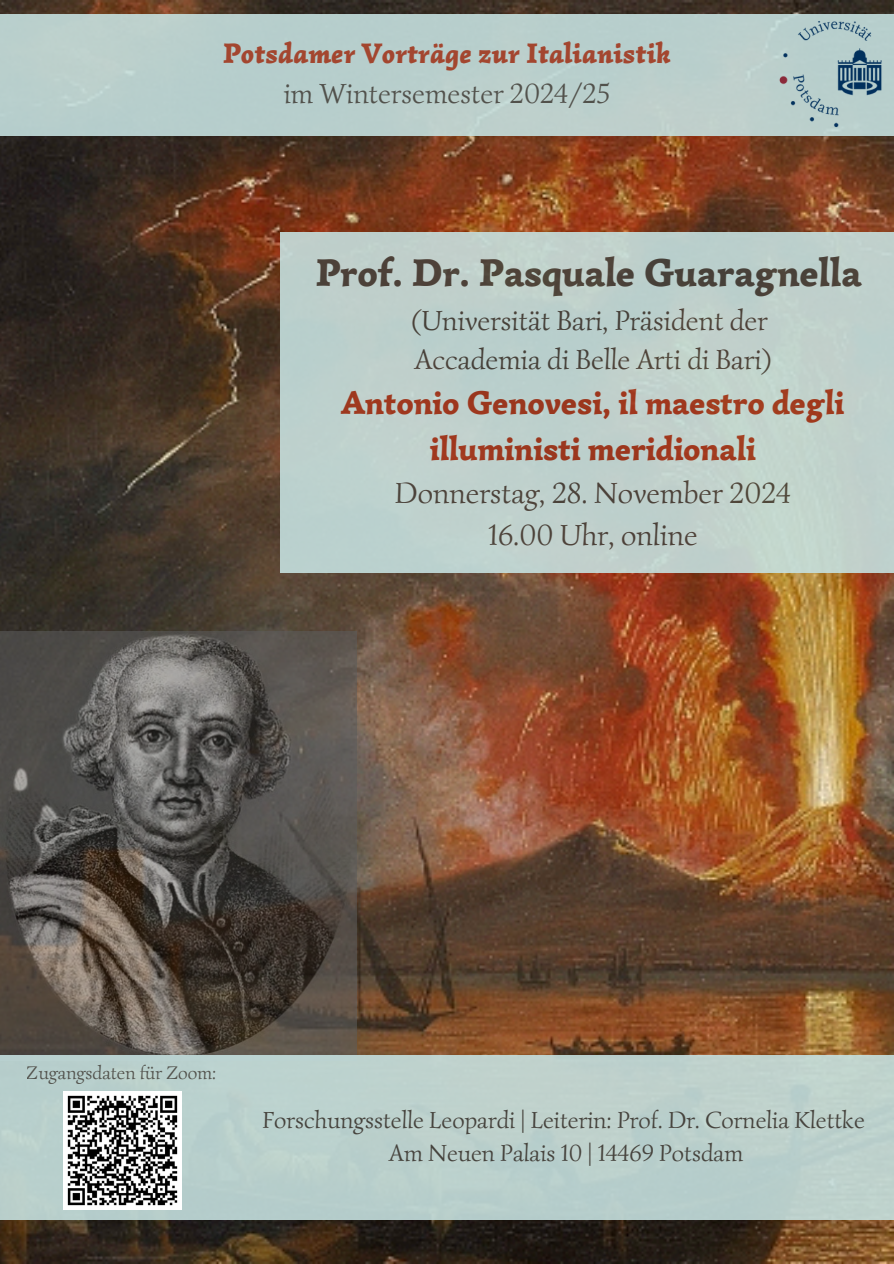
<style>
.page{position:relative;width:894px;height:1264px;background:#fff}
.page>*{position:absolute;margin:0;border:0;box-sizing:border-box;transform-origin:0 0}
.t1{font:900 39px "Simonetta";color:#46433d}
.t2{font:900 33px/46.2px "Simonetta";color:#a1371e;text-align:center}
.t3{font:30px/41.5px "Simonetta";color:#46433d;text-align:center}
.t4{font:28.5px/39.3px "Simonetta";color:#46433d}
.t5{font:italic 900 28.5px "Simonetta";color:#a1371e}
.t6{font:24px/32.7px "Simonetta";color:#46433d;text-align:center}
.t7{font:18.75px "Simonetta";color:#46433d}
</style>
<div class="page">
<img style="left:0;top:0;width:893px;height:1263px">
<div style="left:280px;top:232px;width:613px;height:341px;background:#bfd0cc"></div>
<img style="left:0;top:631px;width:357px;height:424px">
<div style="left:0;top:1055px;width:893px;height:164px;background:#bbd0cc"></div>
<div style="left:0;top:14px;width:893px;height:121px;background:#b8cecc"></div>
<img style="left:63px;top:1091px;width:118px;height:118px">
<img style="left:774px;top:18px;width:108px;height:113px">
<p class="t5" style="left:222px;top:36px;width:450px">Potsdamer Vorträge zur Italianistik</p>
<p class="t4" style="left:283px;top:73px;width:327px">im Wintersemester 2024/25</p>
<h1 class="t1" style="left:315px;top:248px;width:547px">Prof. Dr. Pasquale Guaragnella</h1>
<p class="t4" style="left:412px;top:300px;width:361px">(Universität Bari, Präsident der<br>Accademia di Belle Arti di Bari)</p>
<h2 class="t2" style="left:341px;top:380px;width:504px">Antonio Genovesi, il maestro degli illuministi meridionali</h2>
<p class="t3" style="left:394px;top:472px;width:398px">Donnerstag, 28. November 2024<br>16.00 Uhr, online</p>
<p class="t7" style="left:27px;top:1061px;width:191px">Zugangsdaten für Zoom:</p>
<h2 class="t6" style="left:262px;top:1103px;width:604px">Forschungsstelle Leopardi | Leiterin: Prof. Dr. Cornelia Klettke<br>Am Neuen Palais 10 | 14469 Potsdam</h2>
</div>
